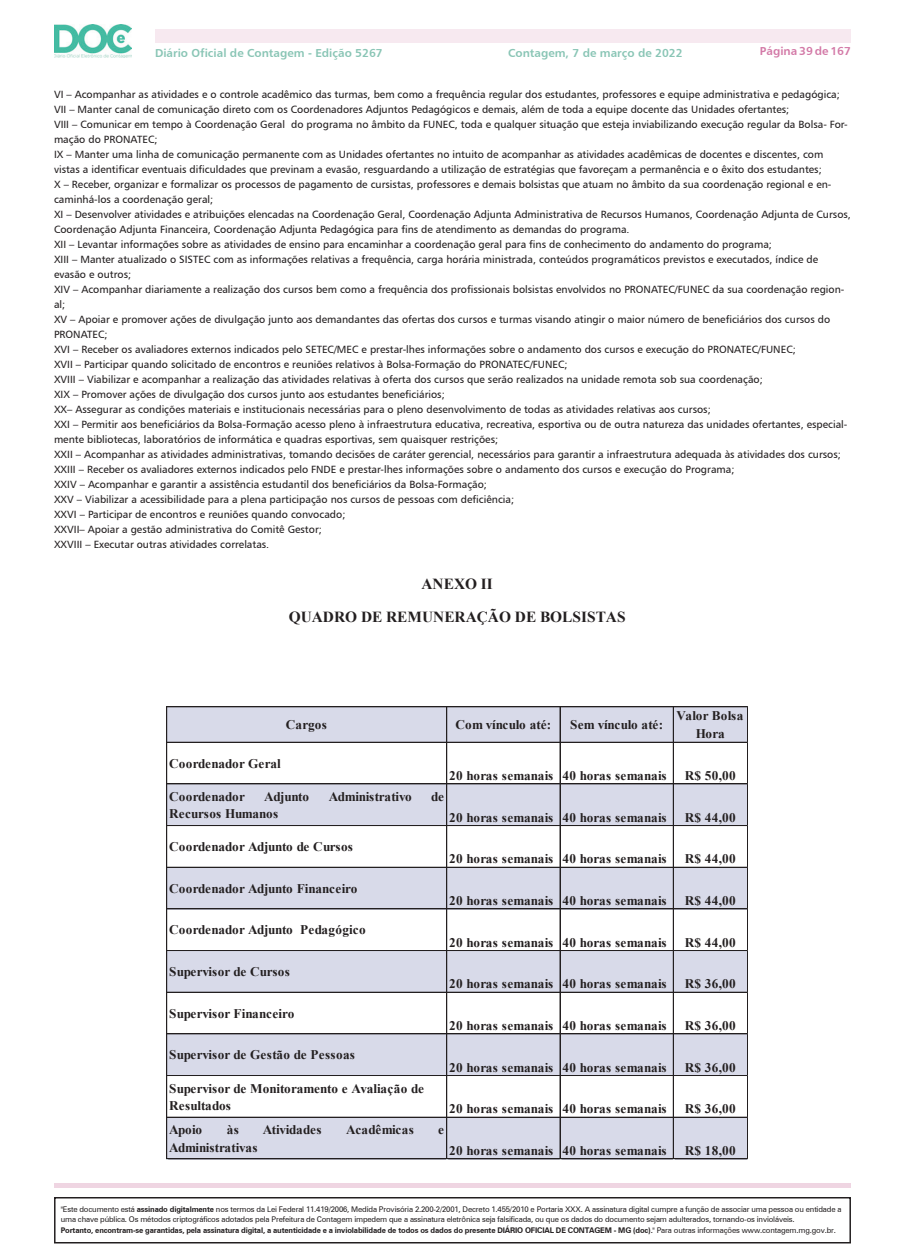
<style>
.page{position:relative;width:905px;height:1260px;background:#fff}
.page>*{position:absolute;margin:0;border:0;box-sizing:border-box;transform-origin:0 0}
.t1{font:700 15.45px/33px "Times New Roman";color:#231f20;text-align:center}
.t2{font:700 13.2px/17.4px "Times New Roman";letter-spacing:.015em;color:#231f20;text-align:center}
.t3{font:700 13.2px/17.4px "Times New Roman";letter-spacing:-.015em;color:#231f20}
.t4{font:700 13.2px "Times New Roman";letter-spacing:-.02em;color:#231f20}
.t5{font:700 13.2px "Times New Roman";letter-spacing:-.03em;color:#231f20}
.t6{font:11.55px "Humanist 777 BT Bold B";color:#89c5b5}
.t7{font:11.55px "Humanist 777 BT Bold B";color:#d379a7}
.t8{font:10.5px/15px "Humanist 777 BT Roman B";color:#231f20}
.t9{font:7.8px/10.5px "Zurich BT";letter-spacing:-.02em;color:#231f20}
.s1{font-weight:700}
</style>
<div class="page">
<hr style="left:55px;top:1184px;width:795px;height:4px;background:#efd5e2">
<div style="left:54px;top:1197px;width:796px;height:47px;border:2px solid #231f20"></div>
<div style="left:155px;top:29px;width:695px;height:14px;background:#f7e9f0"></div>
<img style="left:54px;top:25px;width:78px;height:32px">
<div style="left:167px;top:707px;width:581px;height:36px;background:#d8dae9"></div>
<div style="left:167px;top:784px;width:581px;height:42px;background:#d8dae9"></div>
<div style="left:167px;top:867px;width:581px;height:42px;background:#d8dae9"></div>
<div style="left:167px;top:950px;width:581px;height:43px;background:#d8dae9"></div>
<div style="left:167px;top:1034px;width:581px;height:42px;background:#d8dae9"></div>
<div style="left:167px;top:1117px;width:581px;height:42px;background:#d8dae9"></div>
<hr style="left:167px;top:706px;width:581px;height:1px;background:#231f20">
<hr style="left:167px;top:742px;width:581px;height:1px;background:#231f20">
<hr style="left:167px;top:784px;width:581px;height:1px;background:#231f20">
<hr style="left:167px;top:825px;width:581px;height:1px;background:#231f20">
<hr style="left:167px;top:867px;width:581px;height:1px;background:#231f20">
<hr style="left:167px;top:909px;width:581px;height:1px;background:#231f20">
<hr style="left:167px;top:950px;width:581px;height:1px;background:#231f20">
<hr style="left:167px;top:992px;width:581px;height:1px;background:#231f20">
<hr style="left:167px;top:1034px;width:581px;height:1px;background:#231f20">
<hr style="left:167px;top:1075px;width:581px;height:1px;background:#231f20">
<hr style="left:167px;top:1117px;width:581px;height:1px;background:#231f20">
<hr style="left:166px;top:706px;width:1px;height:453px;background:#231f20">
<hr style="left:446px;top:707px;width:1px;height:452px;background:#231f20">
<hr style="left:559px;top:707px;width:1px;height:452px;background:#231f20">
<hr style="left:673px;top:707px;width:1px;height:452px;background:#231f20">
<hr style="left:167px;top:1159px;width:581px;height:1px;background:#231f20">
<hr style="left:747px;top:707px;width:1px;height:452px;background:#231f20">
<p class="t6" style="left:155px;top:45px;width:229px">Diário Oficial de Contagem - Edição 5267</p>
<p class="t6" style="left:508px;top:45px;width:176px">Contagem, 7 de março de 2022</p>
<p class="t7" style="left:760px;top:44px;width:92px">Página 39 de 167</p>
<p class="t8" style="left:54px;top:87px;width:798px">VI – Acompanhar as atividades e o controle acadêmico das turmas, bem como a frequência regular dos estudantes, professores e equipe administrativa e pedagógica; VII – Manter canal de comunicação direto com os Coordenadores Adjuntos Pedagógicos e demais, além de toda a equipe docente das Unidades ofertantes;<br>VIII – Comunicar em tempo à Coordenação Geral do programa no âmbito da FUNEC, toda e qualquer situação que esteja inviabilizando execução regular da Bolsa- For&shy;mação do PRONATEC;<br>IX – Manter uma linha de comunicação permanente com as Unidades ofertantes no intuito de acompanhar as atividades acadêmicas de docentes e discentes, com vistas a identificar eventuais dificuldades que previnam a evasão, resguardando a utilização de estratégias que favoreçam a permanência e o êxito dos estudantes;<br>X – Receber, organizar e formalizar os processos de pagamento de cursistas, professores e demais bolsistas que atuam no âmbito da sua coordenação regional e en&shy;caminhá-los a coordenação geral;<br>XI – Desenvolver atividades e atribuições elencadas na Coordenação Geral, Coordenação Adjunta Administrativa de Recursos Humanos, Coordenação Adjunta de Cursos, Coordenação Adjunta Financeira, Coordenação Adjunta Pedagógica para fins de atendimento as demandas do programa.<br>XII – Levantar informações sobre as atividades de ensino para encaminhar a coordenação geral para fins de conhecimento do andamento do programa;<br>XIII – Manter atualizado o SISTEC com as informações relativas a frequência, carga horária ministrada, conteúdos programáticos previstos e executados, índice de evasão e outros;<br>XIV – Acompanhar diariamente a realização dos cursos bem como a frequência dos profissionais bolsistas envolvidos no PRONATEC/FUNEC da sua coordenação region&shy;al;<br>XV – Apoiar e promover ações de divulgação junto aos demandantes das ofertas dos cursos e turmas visando atingir o maior número de beneficiários dos cursos do PRONATEC;<br>XVI – Receber os avaliadores externos indicados pelo SETEC/MEC e prestar-lhes informações sobre o andamento dos cursos e execução do PRONATEC/FUNEC;<br>XVII – Participar quando solicitado de encontros e reuniões relativos à Bolsa-Formação do PRONATEC/FUNEC;<br>XVIII – Viabilizar e acompanhar a realização das atividades relativas à oferta dos cursos que serão realizados na unidade remota sob sua coordenação;<br>XIX – Promover ações de divulgação dos cursos junto aos estudantes beneficiários;<br>XX– Assegurar as condições materiais e institucionais necessárias para o pleno desenvolvimento de todas as atividades relativas aos cursos;<br>XXI – Permitir aos beneficiários da Bolsa-Formação acesso pleno à infraestrutura educativa, recreativa, esportiva ou de outra natureza das unidades ofertantes, especial&shy;mente bibliotecas, laboratórios de informática e quadras esportivas, sem quaisquer restrições;<br>XXII – Acompanhar as atividades administrativas, tomando decisões de caráter gerencial, necessários para garantir a infraestrutura adequada às atividades dos cursos; XXIII – Receber os avaliadores externos indicados pelo FNDE e prestar-lhes informações sobre o andamento dos cursos e execução do Programa;<br>XXIV – Acompanhar e garantir a assistência estudantil dos beneficiários da Bolsa-Formação;<br>XXV – Viabilizar a acessibilidade para a plena participação nos cursos de pessoas com deficiência;<br>XXVI – Participar de encontros e reuniões quando convocado;<br>XXVII– Apoiar a gestão administrativa do Comitê Gestor;<br>XXVIII – Executar outras atividades correlatas.</p>
<h1 class="t1" style="left:289px;top:566px;width:338px">ANEXO II<br>QUADRO DE REMUNERAÇÃO DE BOLSISTAS</h1>
<p class="t2" style="left:286px;top:716px;width:43px">Cargos</p>
<p class="t3" style="left:455px;top:716px;width:97px">Com vínculo até:</p>
<p class="t3" style="left:570px;top:716px;width:95px">Sem vínculo até:</p>
<p class="t2" style="left:676px;top:707px;width:68px">Valor Bolsa<br>Hora</p>
<p class="t2" style="left:169px;top:754px;width:113px">Coordenador Geral</p>
<p class="t2" style="left:449px;top:767px;width:219px">20 horas semanais 40 horas semanais</p>
<p class="t2" style="left:684px;top:767px;width:52px">R$ 50,00</p>
<p class="t2" style="left:169px;top:787px;width:77px">Coordenador</p>
<p class="t5" style="left:264px;top:787px;width:46px">Adjunto</p>
<p class="t4" style="left:329px;top:787px;width:84px">Administrativo</p>
<p class="t2" style="left:431px;top:787px;width:14px">de</p>
<p class="t2" style="left:169px;top:805px;width:111px">Recursos Humanos</p>
<p class="t2" style="left:449px;top:808px;width:219px">20 horas semanais 40 horas semanais</p>
<p class="t2" style="left:684px;top:808px;width:52px">R$ 44,00</p>
<p class="t4" style="left:169px;top:837px;width:185px">Coordenador Adjunto de Cursos</p>
<p class="t2" style="left:449px;top:850px;width:219px">20 horas semanais 40 horas semanais</p>
<p class="t2" style="left:684px;top:850px;width:52px">R$ 44,00</p>
<p class="t4" style="left:169px;top:879px;width:190px">Coordenador Adjunto Financeiro</p>
<p class="t2" style="left:449px;top:892px;width:219px">20 horas semanais 40 horas semanais</p>
<p class="t2" style="left:684px;top:892px;width:52px">R$ 44,00</p>
<p class="t2" style="left:169px;top:921px;width:198px">Coordenador Adjunto Pedagógico</p>
<p class="t2" style="left:449px;top:933px;width:219px">20 horas semanais 40 horas semanais</p>
<p class="t2" style="left:684px;top:933px;width:52px">R$ 44,00</p>
<p class="t3" style="left:169px;top:962px;width:122px">Supervisor de Cursos</p>
<p class="t2" style="left:449px;top:975px;width:219px">20 horas semanais 40 horas semanais</p>
<p class="t2" style="left:684px;top:975px;width:52px">R$ 36,00</p>
<p class="t3" style="left:169px;top:1004px;width:127px">Supervisor Financeiro</p>
<p class="t2" style="left:449px;top:1017px;width:219px">20 horas semanais 40 horas semanais</p>
<p class="t2" style="left:684px;top:1017px;width:52px">R$ 36,00</p>
<p class="t2" style="left:169px;top:1046px;width:187px">Supervisor de Gestão de Pessoas</p>
<p class="t2" style="left:449px;top:1058px;width:219px">20 horas semanais 40 horas semanais</p>
<p class="t2" style="left:684px;top:1058px;width:52px">R$ 36,00</p>
<p class="t3" style="left:169px;top:1079px;width:256px">Supervisor de Monitoramento e Avaliação de<br>Resultados</p>
<p class="t2" style="left:449px;top:1100px;width:219px">20 horas semanais 40 horas semanais</p>
<p class="t2" style="left:684px;top:1100px;width:52px">R$ 36,00</p>
<p class="t2" style="left:169px;top:1121px;width:34px">Apoio</p>
<p class="t2" style="left:227px;top:1121px;width:14px">às</p>
<p class="t4" style="left:263px;top:1120px;width:60px">Atividades</p>
<p class="t2" style="left:346px;top:1121px;width:69px">Acadêmicas</p>
<p class="t2" style="left:438px;top:1121px;width:7px">e</p>
<p class="t4" style="left:169px;top:1138px;width:90px">Administrativas</p>
<p class="t2" style="left:449px;top:1142px;width:219px">20 horas semanais 40 horas semanais</p>
<p class="t2" style="left:684px;top:1142px;width:52px">R$ 18,00</p>
<p class="t9" style="left:61px;top:1204px;width:782px">"Este documento está <span class="s1">assinado digitalmente</span> nos termos da Lei Federal 11.419/2006, Medida Provisória 2.200-2/2001, Decreto 1.455/2010 e Portaria XXX. A assinatura digital cumpre a função de associar uma pessoa ou entidade a uma chave pública. Os métodos criptográficos adotados pela Prefeitura de Contagem impedem que a assinatura eletrônica seja falsificada, ou que os dados do documento sejam adulterados, tornando-os invioláveis.<br><span class="s1">Portanto, encontram-se garantidas, pela assinatura digital, a autenticidade e a inviolabilidade de todos os dados do presente DIÁRIO OFICIAL DE CONTAGEM - MG (doc).</span>" Para outras informações www.contagem.mg.gov.br.</p>
</div>
